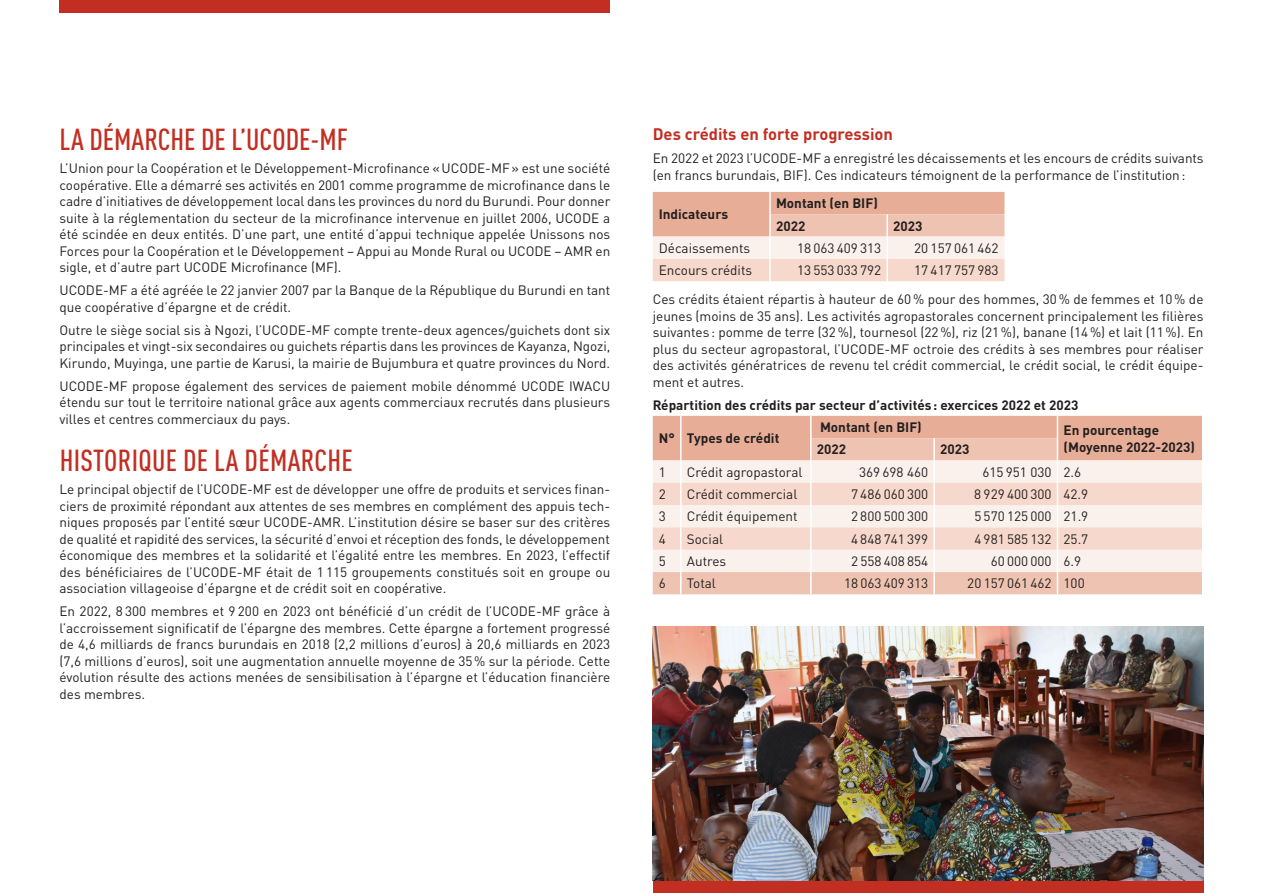
<style>
.page{position:relative;width:1263px;height:893px;background:#fff}
.page>*{position:absolute;margin:0;border:0;box-sizing:border-box;transform-origin:0 0}
.t1{font:500 condensed 30px "DINOT";letter-spacing:.005em;color:#c22e21}
.t2{font:700 16.5px "DINOT";color:#c22e21}
.t3{font:13.5px/16.5px "DINOT";color:#231f20;text-align:justify}
.t4{font:700 13.5px/22.4px "DINOT";color:#231f20}
</style>
<div class="page">
<div style="left:60px;top:0;width:550px;height:13px;background:#c22e21"></div>
<div style="left:653px;top:880px;width:550px;height:13px;background:#c22e21"></div>
<svg style="left:653px;top:192px;width:351px;height:89px;background:#f1ccbd"></svg>
<hr style="left:769px;top:192px;width:2px;height:22px;background:#fff">
<hr style="left:769px;top:214px;width:2px;height:23px;background:#fff">
<hr style="left:886px;top:214px;width:2px;height:23px;background:#fff">
<hr style="left:769px;top:237px;width:2px;height:22px;background:#fff">
<hr style="left:886px;top:237px;width:2px;height:22px;background:#fff">
<hr style="left:769px;top:259px;width:2px;height:22px;background:#fff">
<hr style="left:886px;top:259px;width:2px;height:22px;background:#fff">
<svg style="left:653px;top:416px;width:549px;height:178px;background:#f3d5c9"></svg>
<img style="left:653px;top:626px;width:550px;height:254px">
<h1 class="t1" style="left:60px;top:122px;width:290px">LA DÉMARCHE DE L’UCODE-MF</h1>
<p class="t3" style="left:60px;top:160px;width:552px">L’Union pour la Coopération et le Développement-Microfinance «UCODE-MF» est une société coopérative. Elle a démarré ses activités en 2001 comme programme de microfinance dans le cadre d’initiatives de développement local dans les provinces du nord du Burundi. Pour donner suite à la réglementation du secteur de la microfinance intervenue en juillet 2006, UCODE a été scindée en deux entités. D’une part, une entité d’appui technique appelée Unissons nos Forces pour la Coopération et le Développement – Appui au Monde Rural ou UCODE – AMR en sigle, et d’autre part UCODE Microfinance (MF).</p>
<p class="t3" style="left:60px;top:282px;width:552px">UCODE-MF a été agréée le 22 janvier 2007 par la Banque de la République du Burundi en tant que coopérative d’épargne et de crédit.</p>
<p class="t3" style="left:60px;top:321px;width:552px">Outre le siège social sis à Ngozi, l’UCODE-MF compte trente-deux agences/guichets dont six principales et vingt-six secondaires ou guichets répartis dans les provinces de Kayanza, Ngozi, Kirundo, Muyinga, une partie de Karusi, la mairie de Bujumbura et quatre provinces du Nord.</p>
<p class="t3" style="left:60px;top:377px;width:552px">UCODE-MF propose également des services de paiement mobile dénommé UCODE IWACU étendu sur tout le territoire national grâce aux agents commerciaux recrutés dans plusieurs villes et centres commerciaux du pays.</p>
<h1 class="t1" style="left:60px;top:443px;width:295px">HISTORIQUE DE LA DÉMARCHE</h1>
<p class="t3" style="left:60px;top:481px;width:552px">Le principal objectif de l’UCODE-MF est de développer une offre de produits et services finan&shy;ciers de proximité répondant aux attentes de ses membres en complément des appuis tech&shy;niques proposés par l’entité sœur UCODE-AMR. L’institution désire se baser sur des critères de qualité et rapidité des services, la sécurité d’envoi et réception des fonds, le développement économique des membres et la solidarité et l’égalité entre les membres. En 2023, l’effectif des bénéficiaires de l’UCODE-MF était de 1 115 groupements constitués soit en groupe ou association villageoise d’épargne et de crédit soit en coopérative.</p>
<p class="t3" style="left:60px;top:603px;width:552px">En 2022, 8 300 membres et 9 200 en 2023 ont bénéficié d’un crédit de l’UCODE-MF grâce à l’accroissement significatif de l’épargne des membres. Cette épargne a fortement progressé de 4,6 milliards de francs burundais en 2018 (2,2 millions d’euros) à 20,6 milliards en 2023 (7,6 millions d’euros), soit une augmentation annuelle moyenne de 35% sur la période. Cette évolution résulte des actions menées de sensibilisation à l’épargne et l’éducation financière des membres.</p>
<p class="t2" style="left:653px;top:123px;width:242px">Des crédits en forte progression</p>
<p class="t3" style="left:653px;top:150px;width:552px">En 2022 et 2023 l’UCODE-MF a enregistré les décaissements et les encours de crédits suivants (en francs burundais, BIF). Ces indicateurs témoignent de la performance de l’institution:</p>
<p class="t4" style="left:659px;top:203px;width:71px">Indicateurs</p>
<p class="t4" style="left:776px;top:192px;width:103px">Montant (en BIF)<br>2022</p>
<p class="t4" style="left:893px;top:214px;width:31px">2023</p>
<p class="t3" style="left:659px;top:240px;width:93px">Décaissements</p>
<p class="t3" style="left:797px;top:240px;width:86px">18 063 409 313</p>
<p class="t3" style="left:914px;top:240px;width:86px">20 157 061 462</p>
<p class="t3" style="left:659px;top:262px;width:95px">Encours crédits</p>
<p class="t3" style="left:797px;top:262px;width:86px">13 553 033 792</p>
<p class="t3" style="left:653px;top:255px;width:552px;line-height:29.2px;text-indent:261px">17 417 757 983<br>Ces crédits étaient répartis à hauteur de 60% pour des hommes, 30% de femmes et 10% de</p>
<p class="t3" style="left:653px;top:308px;width:552px">jeunes (moins de 35 ans). Les activités agropastorales concernent principalement les filières suivantes : pomme de terre (32%), tournesol (22%), riz (21%), banane (14%) et lait (11%). En plus du secteur agropastoral, l’UCODE-MF octroie des crédits à ses membres pour réaliser des activités génératrices de revenu tel crédit commercial, le crédit social, le crédit équipe&shy;ment et autres.</p>
<p class="t4" style="left:653px;top:393px;width:427px">Répartition des crédits par secteur d’activités: exercices 2022 et 2023</p>
<p class="t4" style="left:659px;top:427px;width:122px">N° Types de crédit</p>
<p class="t4" style="left:820px;top:416px;width:103px">Montant (en BIF)</p>
<p class="t4" style="left:1063px;top:419px;width:97px">En pourcentage</p>
<p class="t4" style="left:817px;top:438px;width:31px">2022</p>
<p class="t4" style="left:940px;top:438px;width:31px">2023</p>
<p class="t4" style="left:1063px;top:435px;width:133px">(Moyenne 2022-2023)</p>
<p class="t3" style="left:659px;top:463px;width:9px">1</p>
<p class="t3" style="left:687px;top:463px;width:117px">Crédit agropastoral</p>
<p class="t3" style="left:859px;top:463px;width:71px">369 698 460</p>
<p class="t3" style="left:982px;top:463px;width:100px">615 951 030 2.6</p>
<p class="t3" style="left:659px;top:486px;width:9px">2</p>
<p class="t3" style="left:687px;top:486px;width:112px">Crédit commercial</p>
<p class="t3" style="left:851px;top:486px;width:79px">7 486 060 300</p>
<p class="t3" style="left:974px;top:486px;width:116px">8 929 400 300 42.9</p>
<p class="t3" style="left:659px;top:508px;width:9px">3</p>
<p class="t3" style="left:687px;top:508px;width:112px">Crédit équipement</p>
<p class="t3" style="left:851px;top:508px;width:79px">2 800 500 300</p>
<p class="t3" style="left:974px;top:508px;width:116px">5 570 125 000 21.9</p>
<p class="t3" style="left:659px;top:530px;width:9px">4</p>
<p class="t3" style="left:687px;top:530px;width:38px">Social</p>
<p class="t3" style="left:851px;top:530px;width:79px">4 848 741 399</p>
<p class="t3" style="left:974px;top:530px;width:116px">4 981 585 132 25.7</p>
<p class="t3" style="left:659px;top:553px;width:9px">5</p>
<p class="t3" style="left:687px;top:553px;width:41px">Autres</p>
<p class="t3" style="left:851px;top:553px;width:79px">2 558 408 854</p>
<p class="t3" style="left:991px;top:553px;width:92px">60 000 000 6.9</p>
<p class="t3" style="left:659px;top:575px;width:9px">6</p>
<p class="t3" style="left:687px;top:575px;width:30px">Total</p>
<p class="t3" style="left:844px;top:575px;width:86px">18 063 409 313</p>
<p class="t3" style="left:967px;top:575px;width:119px">20 157 061 462 100</p>
</div>
